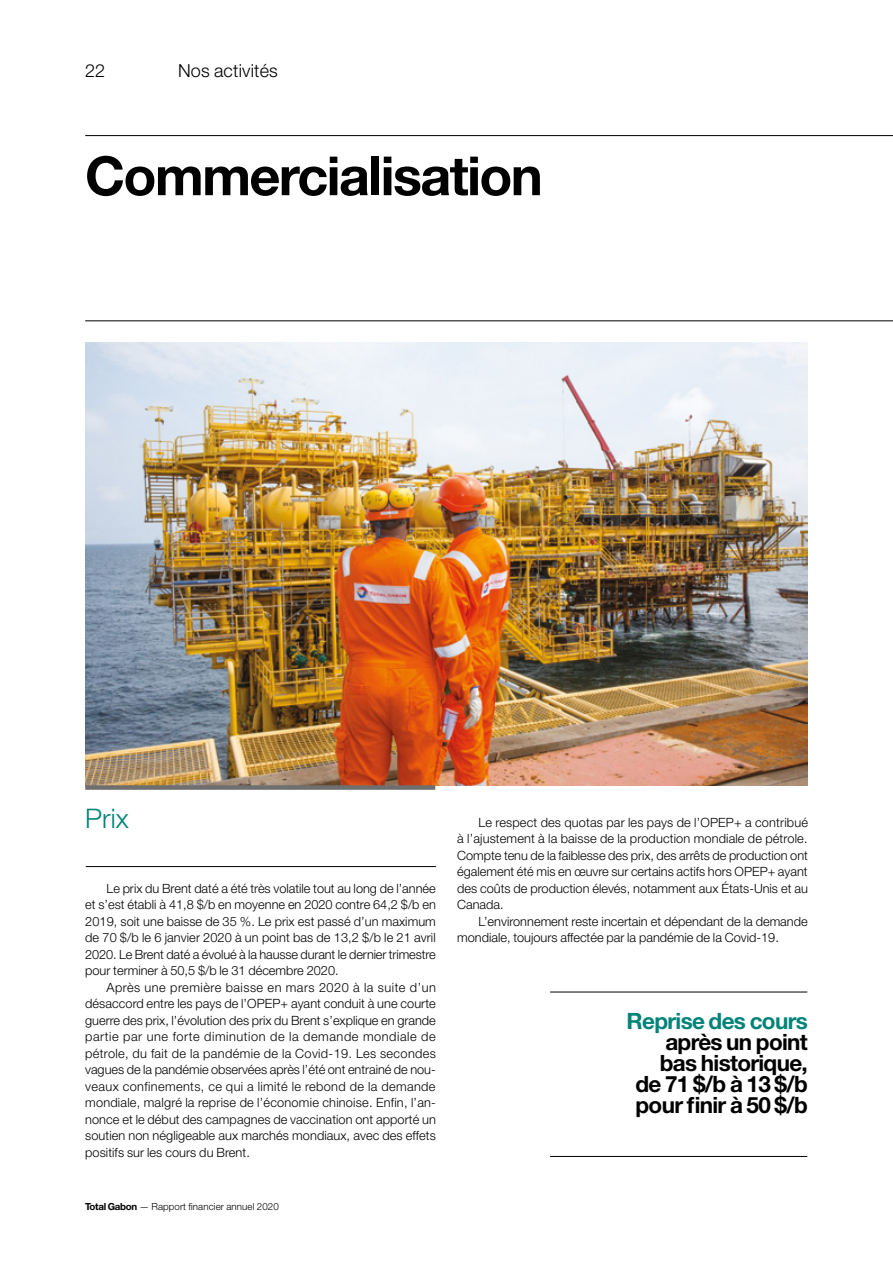
<style>
.page{position:relative;width:893px;height:1263px;background:#fff}
.page>*{position:absolute;margin:0;border:0;box-sizing:border-box;transform-origin:0 0}
.t1{font:700 54px "Helvetica Neue LT Std";letter-spacing:-.03em;color:#000}
.t2{font:300 27px "Helvetica Neue LT Std";color:#008378}
.t3{font:700 22.5px/21px "Helvetica Neue LT Std";letter-spacing:-.03em;color:#000;text-align:right}
.t4{font:700 22.5px "Helvetica Neue LT Std";letter-spacing:-.03em;color:#008378}
.paragraph{font:300 18px "Helvetica Neue LT Std";letter-spacing:.01em;color:#000}
.t5{font:300 12.75px/16.5px "Helvetica Neue LT Std";color:#000;text-align:justify}
.paragraph-2{font:300 9.75px "Helvetica Neue LT Std";letter-spacing:.01em;color:#000}
.s1{font-weight:700}
</style>
<div class="page">
<hr style="left:85px;top:135px;width:808px;height:1px;background:#000">
<hr style="left:550px;top:1156px;width:257px;height:1px;background:#000">
<hr style="left:550px;top:992px;width:257px;height:1px;background:#000">
<img style="left:85px;top:343px;width:723px;height:442px">
<div style="left:85px;top:785px;width:350px;height:5px;background:#706f6f"></div>
<hr style="left:86px;top:866px;width:350px;height:1px;background:#000">
<hr style="left:85px;top:321px;width:808px;height:1px;background:#000">
<p class="paragraph" style="left:85px;top:59px;width:22px">22</p>
<p class="paragraph" style="left:178px;top:59px;width:101px">Nos activités</p>
<p class="t1" style="left:85px;top:143px;width:459px">Commercialisation</p>
<p class="t2" style="left:85px;top:801px;width:45px">Prix</p>
<p class="t5" style="left:85px;top:879px;width:352px;text-indent:21px">Le prix du Brent daté a été très volatile tout au long de l’année et s’est établi à 41,8 $/b en moyenne en 2020 contre 64,2 $/b en 2019, soit une baisse de 35 %. Le prix est passé d’un maximum de 70 $/b le 6 janvier 2020 à un point bas de 13,2 $/b le 21 avril 2020. Le Brent daté a évolué à la hausse durant le dernier trimestre pour terminer à 50,5 $/b le 31 décembre 2020.</p>
<p class="t5" style="left:85px;top:978px;width:352px;text-indent:21px">Après une première baisse en mars 2020 à la suite d’un désaccord entre les pays de l’OPEP+ ayant conduit à une courte guerre des prix, l’évolution des prix du Brent s’explique en grande partie par une forte diminution de la demande mondiale de pétrole, du fait de la pandémie de la Covid-19. Les secondes vagues de la pandémie observées après l’été ont entrainé de nou&shy;veaux confinements, ce qui a limité le rebond de la demande mondiale, malgré la reprise de l’économie chinoise. Enfin, l’an&shy;nonce et le début des campagnes de vaccination ont apporté un soutien non négligeable aux marchés mondiaux, avec des effets positifs sur les cours du Brent.</p>
<p class="paragraph-2" style="left:85px;top:1200px;width:195px"><span class="s1">Total Gabon</span> — Rapport financier annuel 2020</p>
<p class="t5" style="left:457px;top:813px;width:352px;text-indent:21px">Le respect des quotas par les pays de l’OPEP+ a contribué à l’ajustement à la baisse de la production mondiale de pétrole.<br>Compte tenu de la faiblesse des prix, des arrêts de production ont également été mis en œuvre sur certains actifs hors OPEP+ ayant des coûts de production élevés, notamment aux États-Unis et au Canada.</p>
<p class="t5" style="left:457px;top:912px;width:352px;text-indent:21px">L’environnement reste incertain et dépendant de la demande mondiale, toujours affectée par la pandémie de la Covid-19.</p>
<p class="t4" style="left:627px;top:1007px;width:183px">Reprise des cours</p>
<p class="t3" style="left:635px;top:1031px;width:174px">après un point bas historique, de 71 $/b à 13 $/b pour finir à 50 $/b</p>
</div>
